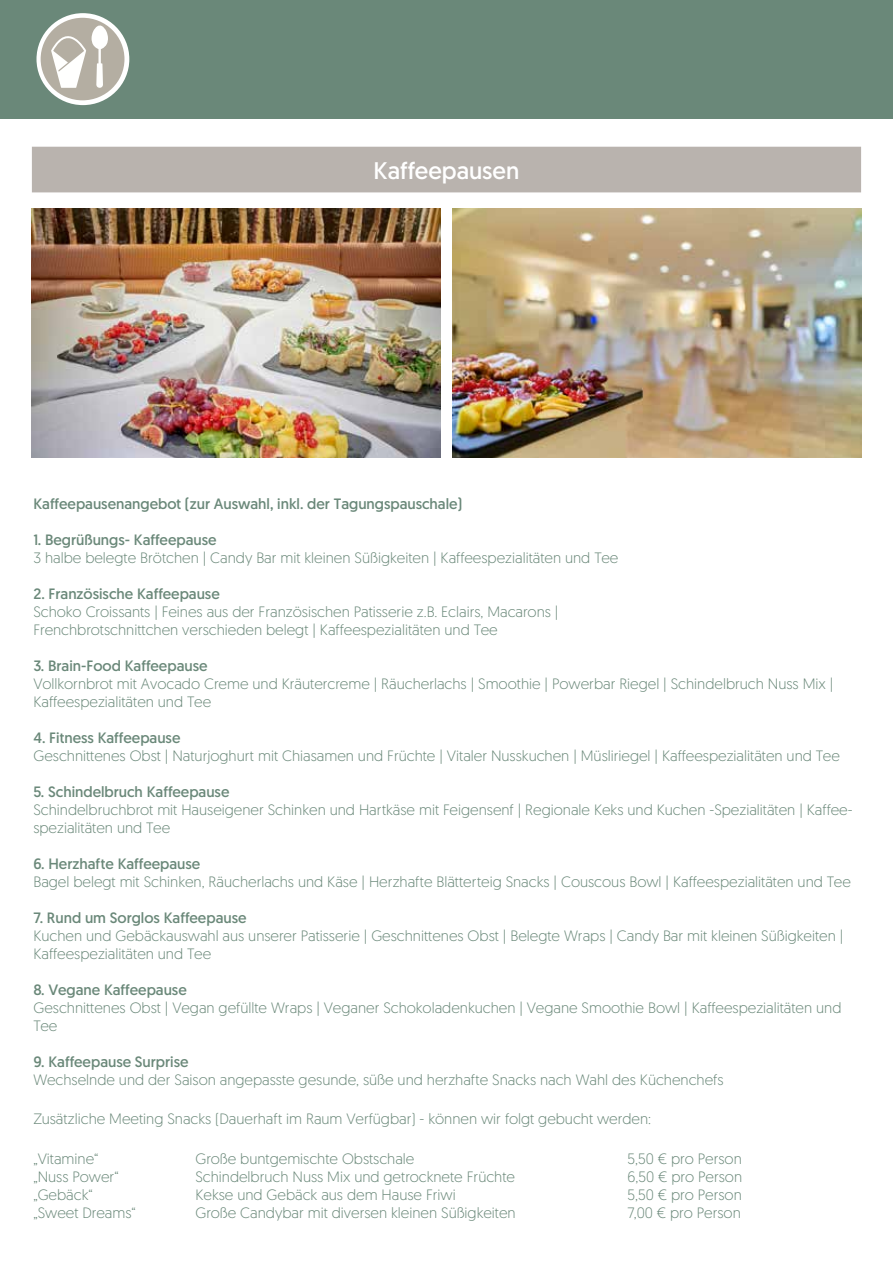
<style>
.page{position:relative;width:893px;height:1263px;background:#fff}
.page>*{position:absolute;margin:0;border:0;box-sizing:border-box;transform-origin:0 0}
.t1{font:24px "Geomanist";color:#fff}
.t2{font:300 15px/18px "Geomanist";color:#6a8879}
.t3{font:15px "Geomanist";color:#6a8879}
</style>
<div class="page">
<div style="left:0;top:0;width:893px;height:118px;background:#6a8879"></div>
<div style="left:37px;top:13px;width:92px;height:92px;background:#fff;border-radius:50%"></div>
<svg style="left:41px;top:18px;width:83px;height:82px"></svg>
<img style="left:32px;top:208px;width:408px;height:250px">
<img style="left:453px;top:208px;width:408px;height:250px">
<div style="left:32px;top:147px;width:829px;height:45px;background:#b9b3ae"></div>
<h1 class="t1" style="left:374px;top:155px;width:147px">Kaffeepausen</h1>
<p class="t3" style="left:33px;top:494px;width:431px">Kaffeepausenangebot (zur Auswahl, inkl. der Tagungspauschale)</p>
<p class="t3" style="left:33px;top:530px;width:185px">1. Begrüßungs- Kaffeepause</p>
<p class="t2" style="left:33px;top:548px;width:586px">3 halbe belegte Brötchen | Candy Bar mit kleinen Süßigkeiten | Kaffeespezialitäten und Tee</p>
<p class="t3" style="left:33px;top:584px;width:188px">2. Französische Kaffeepause</p>
<p class="t2" style="left:33px;top:602px;width:527px">Schoko Croissants | Feines aus der Französischen Patisserie z.B. Eclairs, Macarons |<br>Frenchbrotschnittchen verschieden belegt | Kaffeespezialitäten und Tee</p>
<p class="t3" style="left:33px;top:656px;width:176px">3. Brain-Food Kaffeepause</p>
<p class="t2" style="left:33px;top:674px;width:801px">Vollkornbrot mit Avocado Creme und Kräutercreme | Räucherlachs | Smoothie | Powerbar Riegel | Schindelbruch Nuss Mix |<br>Kaffeespezialitäten und Tee</p>
<p class="t3" style="left:33px;top:728px;width:149px">4. Fitness Kaffeepause</p>
<p class="t2" style="left:33px;top:746px;width:808px">Geschnittenes Obst | Naturjoghurt mit Chiasamen und Früchte | Vitaler Nusskuchen | Müsliriegel | Kaffeespezialitäten und Tee</p>
<p class="t3" style="left:33px;top:782px;width:198px">5. Schindelbruch Kaffeepause</p>
<p class="t2" style="left:33px;top:800px;width:821px">Schindelbruchbrot mit Hauseigener Schinken und Hartkäse mit Feigensenf | Regionale Keks und Kuchen -Spezialitäten | Kaffee&shy;spezialitäten und Tee</p>
<p class="t3" style="left:33px;top:854px;width:168px">6. Herzhafte Kaffeepause</p>
<p class="t2" style="left:33px;top:872px;width:819px">Bagel belegt mit Schinken, Räucherlachs und Käse | Herzhafte Blätterteig Snacks | Couscous Bowl | Kaffeespezialitäten und Tee</p>
<p class="t3" style="left:33px;top:908px;width:215px">7. Rund um Sorglos Kaffeepause</p>
<p class="t2" style="left:33px;top:926px;width:811px">Kuchen und Gebäckauswahl aus unserer Patisserie | Geschnittenes Obst | Belegte Wraps | Candy Bar mit kleinen Süßigkeiten |<br>Kaffeespezialitäten und Tee</p>
<p class="t3" style="left:33px;top:980px;width:155px">8. Vegane Kaffeepause</p>
<p class="t2" style="left:33px;top:998px;width:810px">Geschnittenes Obst | Vegan gefüllte Wraps | Veganer Schokoladenkuchen | Vegane Smoothie Bowl | Kaffeespezialitäten und<br>Tee</p>
<p class="t3" style="left:33px;top:1052px;width:157px">9. Kaffeepause Surprise</p>
<p class="t2" style="left:33px;top:1070px;width:692px">Wechselnde und der Saison angepasste gesunde, süße und herzhafte Snacks nach Wahl des Küchenchefs</p>
<p class="t2" style="left:33px;top:1110px;width:619px">Zusätzliche Meeting Snacks (Dauerhaft im Raum Verfügbar) - können wir folgt gebucht werden:</p>
<p class="t2" style="left:33px;top:1149px;width:67px">„Vitamine“</p>
<p class="t2" style="left:195px;top:1149px;width:221px">Große buntgemischte Obstschale</p>
<p class="t2" style="left:627px;top:1149px;width:116px">5,50 € pro Person</p>
<p class="t2" style="left:33px;top:1167px;width:87px">„Nuss Power“</p>
<p class="t2" style="left:195px;top:1167px;width:321px">Schindelbruch Nuss Mix und getrocknete Früchte</p>
<p class="t2" style="left:627px;top:1167px;width:116px">6,50 € pro Person</p>
<p class="t2" style="left:33px;top:1185px;width:61px">„Gebäck“</p>
<p class="t2" style="left:195px;top:1185px;width:262px">Kekse und Gebäck aus dem Hause Friwi</p>
<p class="t2" style="left:627px;top:1185px;width:116px">5,50 € pro Person</p>
<p class="t2" style="left:33px;top:1203px;width:104px">„Sweet Dreams“</p>
<p class="t2" style="left:195px;top:1203px;width:322px">Große Candybar mit diversen kleinen Süßigkeiten</p>
<p class="t2" style="left:627px;top:1203px;width:115px">7,00 € pro Person</p>
</div>
